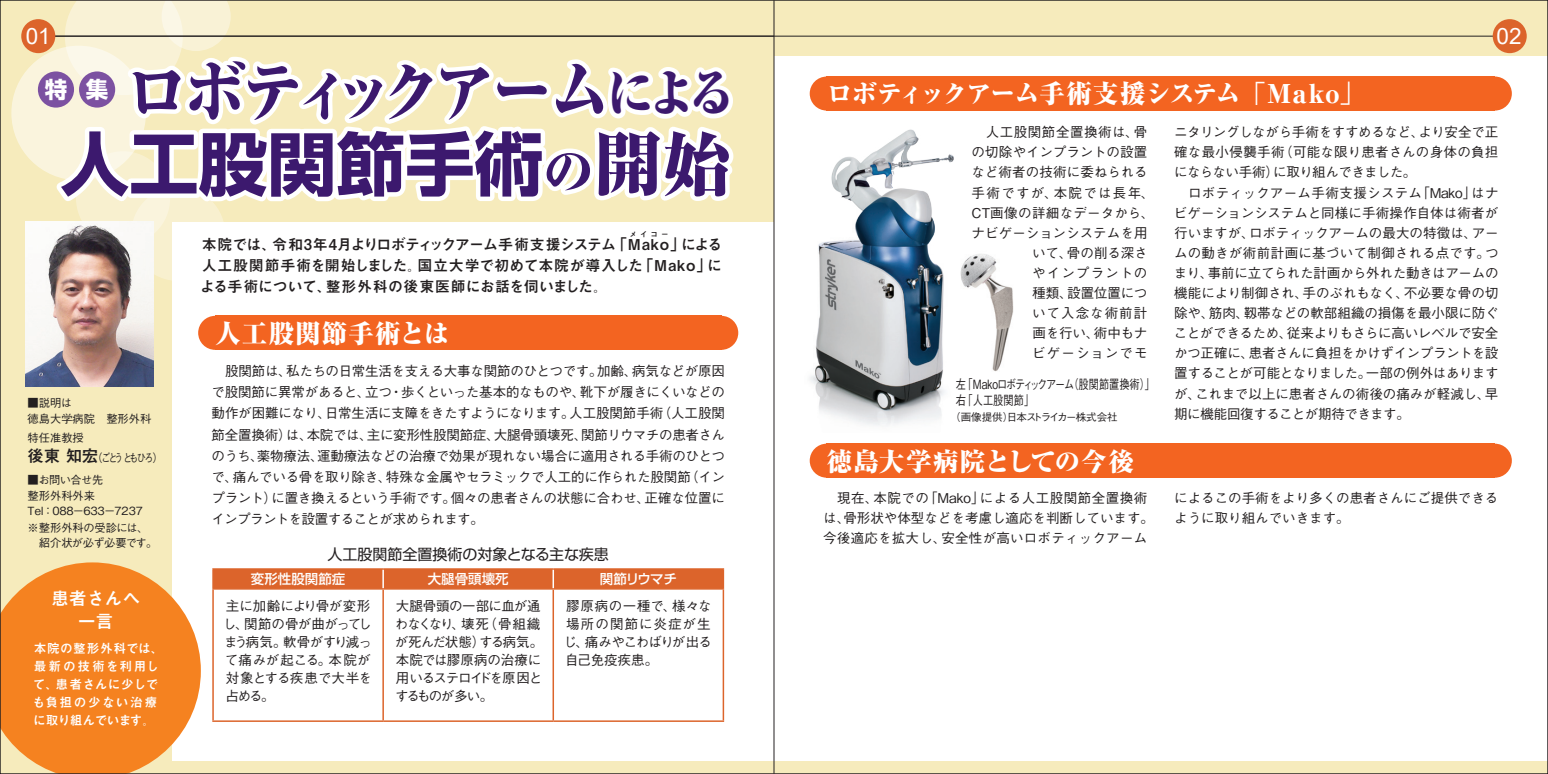
<style>
.page{position:relative;width:1548px;height:774px;background:#fff}
.page>*{position:absolute;margin:0;border:0;box-sizing:border-box;transform-origin:0 0}
.t1{font:700 69px "Shin Go Pr 6";color:#3c196e}
.t2{font:800 expanded 67.5px "Ryumin Pr 6";letter-spacing:-.12em;color:#3c196e;scale:.94 1}
.t3{font:800 expanded 25.5px "Ryumin Pr 6";color:#fff}
.t4{font:800 expanded 25.5px "Ryumin Pr 6";letter-spacing:.04em;color:#fff}
.t5{font:22.5px "Arial";color:#fff}
.t6{font:700 22.5px "UD Shin Go Pro";color:#fff}
.t7{font:700 18px/22.5px "Mi Go MB1 Std De";letter-spacing:-.01em;color:#fff;text-align:center}
.t8{font:700 15px/21px "Mi Go MB1 Std De";letter-spacing:.015em;color:#231f20}
.t9{font:700 15px "Mi Go MB1 Std De";letter-spacing:-.055em;color:#231f20}
.t10{font:15px "Shin Go Pr 6";color:#231f20}
.t11{font:500 13.5px/20.1px "Gothic BBB Pr 6";color:#231f20;text-align:justify}
.t12{font:500 13.5px/18px "Gothic BBB Pr 6";letter-spacing:-.055em;color:#231f20}
.t13{font:500 13.5px "Shin Go Pr 6";color:#fff}
.t14{font:500 13.5px "Gothic BBB Pr 6";letter-spacing:.04em;color:#231f20}
.t15{font:500 13.5px "Gothic BBB Pr 6";letter-spacing:.095em;color:#231f20}
.t16{font:500 13.5px "Gothic BBB Pr 6";letter-spacing:.08em;color:#231f20}
.t17{font:500 13.5px "Gothic BBB Pr 6";letter-spacing:.075em;color:#231f20}
.t18{font:500 13.5px "Gothic BBB Pr 6";letter-spacing:.085em;color:#231f20}
.t19{font:700 12.75px/18px "Mi Go MB1 Std De";letter-spacing:.05em;color:#fff}
.t20{font:500 12.75px/16.5px "Gothic BBB Pr 6";color:#231f20;scale:.8 1}
.t21{font:500 11.25px/16.5px "Gothic BBB Pr 6";color:#231f20}
.t22{font:500 11.25px/19.6px "Gothic BBB Pr 6";letter-spacing:-.125em;color:#231f20}
.t23{font:500 11.25px "Gothic BBB Pr 6";letter-spacing:-.055em;color:#231f20}
.t24{font:500 10.5px "Gothic BBB Pr 6";letter-spacing:-.075em;color:#231f20}
.t25{font:700 7.5px "Mi Go MB1 Std De";color:#231f20}
.s1{font-size:51px}
.s2{font-family:"Ryumin Pr 6";font-weight:800;font-stretch:expanded;font-size:51px}
.s3{font-family:"Ryumin Pr 6";font-weight:800;font-stretch:expanded}
.s4{font-family:"Mi Go MB1 Std De";font-weight:700;font-size:16.5px}
</style>
<div class="page">
<div style="left:0;top:49px;width:171px;height:725px;background:#f6ebbc"></div>
<div style="left:0;top:0;width:1548px;height:55px;background:#f6ebbc"></div>
<div style="left:0;top:0;width:774px;height:221px;background:#f6ebbc"></div>
<img style="left:810px;top:129px;width:144px;height:297px">
<div style="left:11px;top:46px;width:135px;height:134px;background:#faf4dd;border-radius:50%"></div>
<div style="left:76px;top:151px;width:94px;height:94px;background:#f8f0cf;border-radius:50%"></div>
<svg style="left:131px;top:187px;width:94px;height:94px"></svg>
<div style="left:215px;top:316px;width:506px;height:34px;background:#f36421"></div>
<div style="left:198px;top:316px;width:34px;height:34px;background:#f36421;border-radius:50%"></div>
<div style="left:704px;top:316px;width:34px;height:34px;background:#f36421;border-radius:50%"></div>
<div style="left:0;top:761px;width:1548px;height:13px;background:#f6ebbc"></div>
<div style="left:827px;top:77px;width:668px;height:34px;background:#f36421"></div>
<div style="left:810px;top:77px;width:34px;height:34px;background:#f36421;border-radius:50%"></div>
<div style="left:1478px;top:77px;width:34px;height:34px;background:#f36421;border-radius:50%"></div>
<div style="left:827px;top:444px;width:668px;height:34px;background:#f36421"></div>
<div style="left:810px;top:444px;width:34px;height:34px;background:#f36421;border-radius:50%"></div>
<div style="left:1478px;top:444px;width:34px;height:34px;background:#f36421;border-radius:50%"></div>
<svg style="left:47px;top:2px;width:691px;height:210px"></svg>
<hr style="left:212px;top:568px;width:171px;height:2px;background:#dc642b">
<hr style="left:383px;top:568px;width:170px;height:2px;background:#dc642b">
<hr style="left:553px;top:568px;width:171px;height:2px;background:#dc642b">
<hr style="left:212px;top:588px;width:171px;height:2px;background:#dc642b">
<hr style="left:212px;top:590px;width:2px;height:130px;background:#dc642b">
<hr style="left:383px;top:588px;width:170px;height:2px;background:#dc642b">
<hr style="left:382px;top:590px;width:2px;height:130px;background:#dc642b">
<hr style="left:553px;top:588px;width:171px;height:2px;background:#dc642b">
<hr style="left:552px;top:590px;width:2px;height:130px;background:#dc642b">
<hr style="left:723px;top:590px;width:1px;height:130px;background:#dc642b">
<hr style="left:212px;top:720px;width:171px;height:2px;background:#dc642b">
<hr style="left:383px;top:720px;width:170px;height:2px;background:#dc642b">
<hr style="left:553px;top:720px;width:171px;height:2px;background:#dc642b">
<div style="left:212px;top:569px;width:512px;height:20px;background:#dc642b"></div>
<div style="left:38px;top:71px;width:36px;height:37px;background:#7c51a1;border-radius:50%"></div>
<div style="left:79px;top:71px;width:36px;height:37px;background:#7c51a1;border-radius:50%"></div>
<div style="left:185px;top:236px;width:553px;height:59px;background:#fff"></div>
<img style="left:26px;top:221px;width:127px;height:166px">
<img style="left:960px;top:254px;width:54px;height:117px">
<svg style="left:2px;top:562px;width:199px;height:210px"></svg>
<hr style="left:774px;top:36px;width:740px;height:1px;background:#231f20">
<hr style="left:43px;top:36px;width:731px;height:1px;background:#231f20">
<div style="left:1492px;top:19px;width:34px;height:34px;background:#dc642b;border-radius:50%"></div>
<div style="left:21px;top:19px;width:34px;height:34px;background:#dc642b;border-radius:50%"></div>
<hr style="left:774px;top:0;width:1px;height:774px;background:#231f20">
<h3 class="t5" style="left:26px;top:21px;width:27px">01</h3>
<h3 class="t5" style="left:1496px;top:21px;width:27px">02</h3>
<h2 class="t2" style="left:125px;top:38px;width:651px">ロボティックアーム<span class="s1">による</span></h2>
<h1 class="t1" style="left:60px;top:109px;width:673px">人工股関節手術<span class="s2">の</span><span class="s3">開始</span></h1>
<h3 class="t6" style="left:45px;top:71px;width:65px">特 集</h3>
<p class="t25" style="left:629px;top:229px;width:41px">メイコー</p>
<p class="t8" style="left:200px;top:253px;width:523px">人工股関節手術を開始しました。国立大学で初めて本院が導入した「Mako」による手術について、整形外科の後東医師にお話を伺いました。</p>
<p class="t9" style="left:202px;top:233px;width:522px">本院では、令和3年4月よりロボティックアーム手術支援システム「Mako」による</p>
<p class="t21" style="left:28px;top:393px;width:125px">■説明は<br>徳島大学病院　整形外科</p>
<p class="t22" style="left:28px;top:427px;width:138px">特任准教授<br><span class="s4">後東 知宏</span>（ごとう ともひろ）</p>
<p class="t21" style="left:28px;top:471px;width:77px">■お問い合せ先整形外科外来</p>
<p class="t21" style="left:28px;top:502px;width:122px">Tel：０８８－６３３－7237 ※整形外科の受診には、</p>
<p class="t23" style="left:39px;top:533px;width:120px">紹介状が必ず必要です。</p>
<h3 class="t7" style="left:51px;top:586px;width:91px">患者さんへ一言</h3>
<p class="t19" style="left:33px;top:638px;width:132px">本院の整形外科では、最新の技術を利用して、患者さんに少しでも負担の少ない治療に取り組んでいます。</p>
<h3 class="t4" style="left:215px;top:313px;width:235px">人工股関節手術とは</h3>
<p class="t11" style="left:211px;top:360px;width:515px;line-height:21px">　股関節は、私たちの日常生活を支える大事な関節のひとつです。加齢、病気などが原因で股関節に異常があると、立つ・歩くといった基本的なものや、靴下が履きにくいなどの動作が困難になり、日常生活に支障をきたすようになります。人工股関節手術（人工股関節全置換術）は、本院では、主に変形性股関節症、大腿骨頭壊死、関節リウマチの患者さんのうち、薬物療法、運動療法などの治療で効果が現れない場合に適用される手術のひとつで、痛んでいる骨を取り除き、特殊な金属やセラミックで人工的に作られた股関節（インプラント）に置き換えるという手術です。個々の患者さんの状態に合わせ、正確な位置にインプラントを設置することが求められます。</p>
<p class="t10" style="left:327px;top:542px;width:283px">人工股関節全置換術の対象となる主な疾患</p>
<p class="t13" style="left:251px;top:568px;width:96px">変形性股関節症</p>
<p class="t13" style="left:428px;top:568px;width:82px">大腿骨頭壊死</p>
<p class="t13" style="left:600px;top:568px;width:78px">関節リウマチ</p>
<p class="t11" style="left:223px;top:596px;width:150px;line-height:18px">主に加齢により骨が変形し、関節の骨が曲がってしまう病気。軟骨がすり減って痛みが起こる。本院が対象とする疾患で大半を占める。</p>
<p class="t12" style="left:395px;top:596px;width:150px">大腿骨頭の一部に血が通わなくなり、壊死（骨組織が死んだ状態）する病気。本院では膠原病の治療に用いるステロイドを原因とするものが多い。</p>
<p class="t11" style="left:564px;top:596px;width:150px;line-height:18px">膠原病の一種で、様々な場所の関節に炎症が生じ、痛みやこわばりが出る自己免疫疾患。</p>
<h3 class="t3" style="left:827px;top:74px;width:540px">ロボティックアーム手術支援システム「Mako」</h3>
<p class="t14" style="left:972px;top:121px;width:177px">　人工股関節全置換術は、骨</p>
<p class="t11" style="left:971px;top:141px;width:177px">の切除やインプラントの設置</p>
<p class="t11" style="left:971px;top:161px;width:178px">など術者の技術に委ねられる</p>
<p class="t15" style="left:971px;top:182px;width:184px">手術ですが、本院では長年、</p>
<p class="t11" style="left:971px;top:202px;width:184px">CT画像の詳細なデータから、</p>
<p class="t11" style="left:971px;top:222px;width:177px">ナビゲーションシステムを用</p>
<p class="t11" style="left:1032px;top:242px;width:117px">いて、骨の削る深さ</p>
<p class="t16" style="left:1032px;top:262px;width:117px">やインプラントの</p>
<p class="t11" style="left:1032px;top:282px;width:116px">種類、設置位置につ</p>
<p class="t17" style="left:1032px;top:302px;width:117px">いて入念な術前計</p>
<p class="t11" style="left:1032px;top:322px;width:117px">画を行い、術中もナ</p>
<p class="t18" style="left:1032px;top:342px;width:117px">ビゲーションでモ</p>
<p class="t20" style="left:956px;top:375px;width:251px">左「Makoロボティックアーム（股関節置換術）」右「人工股関節」</p>
<p class="t24" style="left:950px;top:409px;width:169px">（画像提供）日本ストライカー株式会社</p>
<h3 class="t4" style="left:827px;top:441px;width:309px">徳島大学病院としての今後</h3>
<p class="t11" style="left:823px;top:487px;width:332px;text-align:left">　現在、本院での「Mako」による人工股関節全置換術は、骨形状や体型などを考慮し適応を判断しています。今後適応を拡大し、安全性が高いロボティックアーム</p>
<p class="t11" style="left:1174px;top:121px;width:326px">ニタリングしながら手術をすすめるなど、より安全で正確な最小侵襲手術（可能な限り患者さんの身体の負担にならない手術）に取り組んできました。</p>
<p class="t11" style="left:1174px;top:181px;width:326px;text-indent:14px">ロボティックアーム手術支援システム「Mako」はナビゲーションシステムと同様に手術操作自体は術者が行いますが、ロボティックアームの最大の特徴は、アームの動きが術前計画に基づいて制御される点です。つまり、事前に立てられた計画から外れた動きはアームの機能により制御され、手のぶれもなく、不必要な骨の切除や、筋肉、靱帯などの軟部組織の損傷を最小限に防ぐことができるため、従来よりもさらに高いレベルで安全かつ正確に、患者さんに負担をかけずインプラントを設置することが可能となりました。一部の例外はありますが、これまで以上に患者さんの術後の痛みが軽減し、早期に機能回復することが期待できます。</p>
<p class="t11" style="left:1174px;top:487px;width:325px">によるこの手術をより多くの患者さんにご提供できるように取り組んでいきます。</p>
</div>
